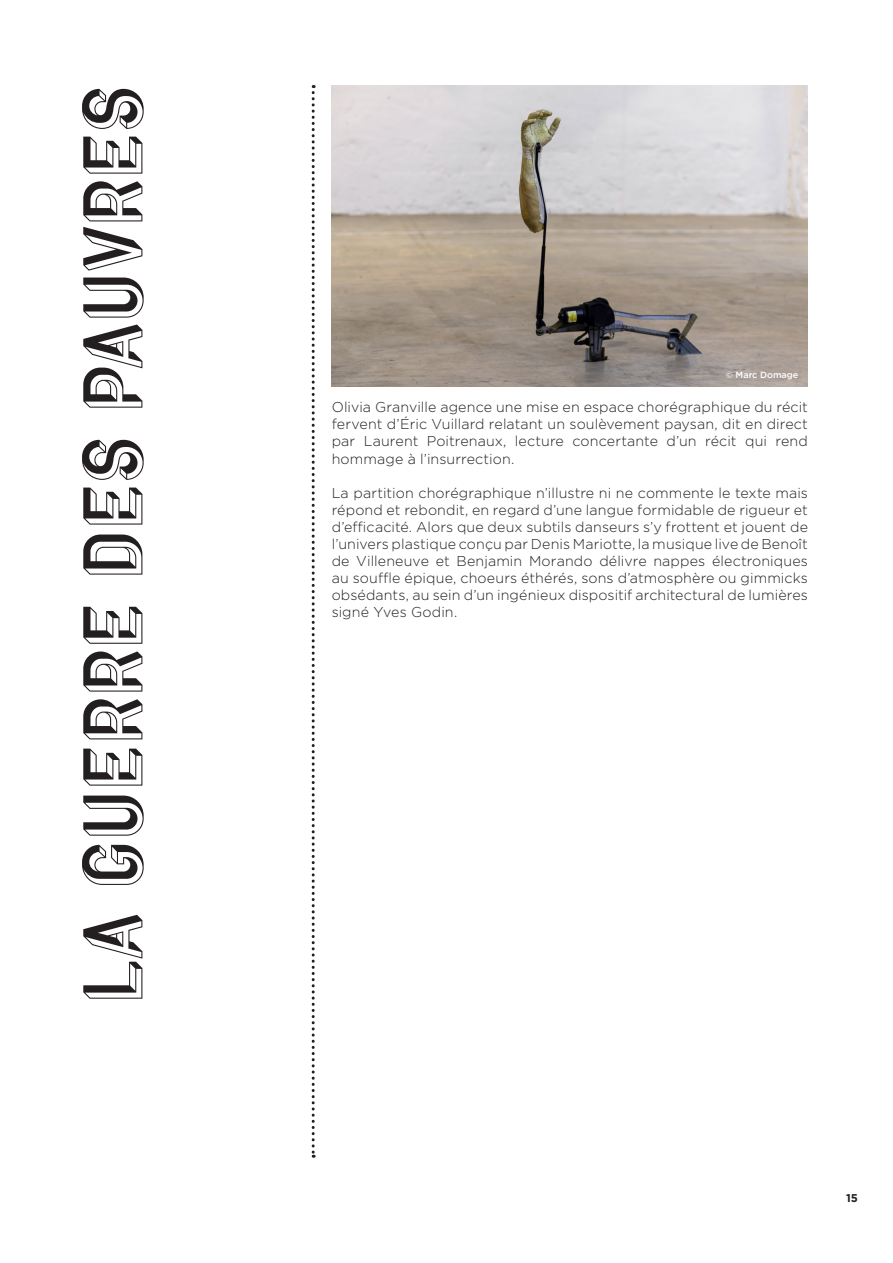
<style>
.page{position:relative;width:893px;height:1263px;background:#fff}
.page>*{position:absolute;margin:0;border:0;box-sizing:border-box;transform-origin:0 0}
.titre{font:500 76.5px "Utopia";color:#231f20}
.oeuvre{font:300 14.25px/17.1px "Gotham";letter-spacing:.005em;color:#231f20;text-align:justify}
.t1{font:700 11.25px "Gotham";color:#231f20}
.oeuvre-2{font:500 9px "Gotham";color:#fff}
</style>
<div class="page">
<svg style="left:312px;top:85px;width:3px;height:1073px"></svg>
<img style="left:332px;top:85px;width:476px;height:302px">
<p class="titre" style="left:62px;top:1004px;width:920px;rotate:-90deg">la guerre des pauvres</p>
<p class="oeuvre-2" style="left:725px;top:369px;width:74px">© Marc Domage</p>
<p class="oeuvre" style="left:332px;top:398px;width:478px">Olivia Granville agence une mise en espace chorégraphique du récit fervent d’Éric Vuillard relatant un soulèvement paysan, dit en direct par Laurent Poitrenaux, lecture concertante d’un récit qui rend hommage à l’insurrection.</p>
<p class="oeuvre" style="left:332px;top:484px;width:478px">La partition chorégraphique n’illustre ni ne commente le texte mais répond et rebondit, en regard d’une langue formidable de rigueur et d’efficacité. Alors que deux subtils danseurs s’y frottent et jouent de l’univers plastique conçu par Denis Mariotte, la musique live de Benoît de Villeneuve et Benjamin Morando délivre nappes électroniques au souffle épique, choeurs éthérés, sons d’atmosphère ou gimmicks obsédants, au sein d’un ingénieux dispositif architectural de lumières signé Yves Godin.</p>
<p class="t1" style="left:846px;top:1191px;width:13px">15</p>
</div>
